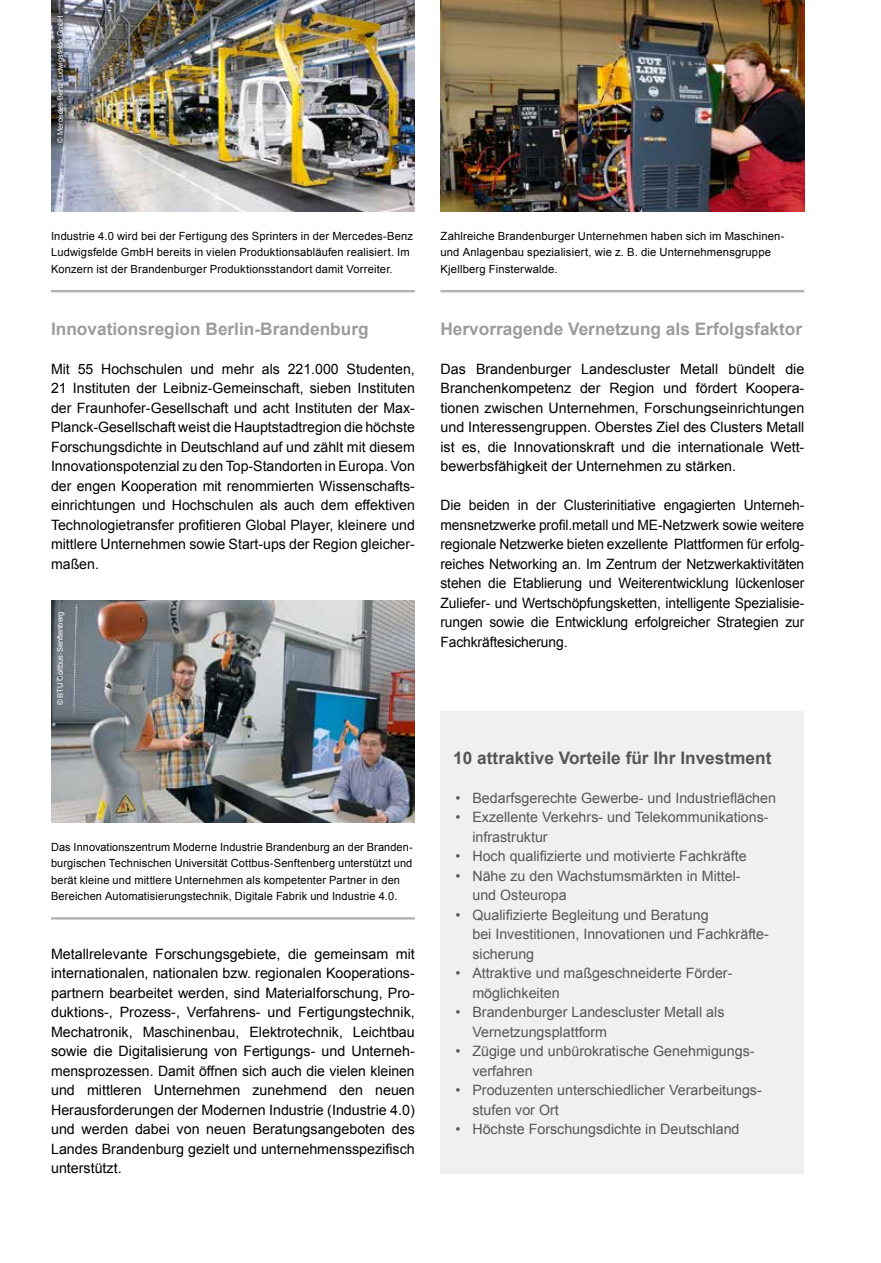
<style>
.page{position:relative;width:881px;height:1263px;background:#fff}
.page>*{position:absolute;margin:0;border:0;box-sizing:border-box;transform-origin:0 0}
.Headline_11_5_15_pt{font:700 17.25px "Arial";color:#9c9c9d}
.Fließtext_9_5_13_pt{font:700 17.25px "Arial";color:#565655}
.Fließtext_9_5_13_pt-2{font:14.25px/19.5px "Arial";color:#000;text-align:justify}
.Fließtext_9_5_13_pt-3{font:14.25px/19.5px "Arial";color:#565655}
._5__Bildunterschrift{font:11.25px/16.5px "Arial";letter-spacing:.015em;color:#000}
._8__Adresse__8pt_11{font:7.5px "Arial";color:#fff}
</style>
<div class="page">
<hr style="left:880px;top:210px;width:1px;height:691px;background:#c9caca">
<hr style="left:51px;top:290px;width:363px;height:2px;background:#b1b2b3">
<hr style="left:51px;top:917px;width:363px;height:2px;background:#b1b2b3">
<img style="left:51px;top:600px;width:363px;height:222px">
<img style="left:51px;top:0;width:364px;height:211px">
<hr style="left:440px;top:290px;width:364px;height:2px;background:#b1b2b3">
<img style="left:440px;top:0;width:364px;height:211px">
<div style="left:440px;top:711px;width:364px;height:463px;background:#f0f0f0"></div>
<svg style="left:53px;top:11px;width:15px;height:136px;background:#585b62"></svg>
<p class="_8__Adresse__8pt_11" style="left:55px;top:143px;width:129px;rotate:-90deg">© Mercedes-Benz Ludwigsfelde GmbH</p>
<p class="_5__Bildunterschrift" style="left:51px;top:228px;width:363px">Industrie 4.0 wird bei der Fertigung des Sprinters in der Mercedes-Benz<br>Ludwigsfelde GmbH bereits in vielen Produktionsabläufen realisiert. Im<br>Konzern ist der Brandenburger Produktionsstandort damit Vorreiter.</p>
<p class="Headline_11_5_15_pt" style="left:51px;top:317px;width:319px">Innovationsregion Berlin-Brandenburg</p>
<p class="Fließtext_9_5_13_pt-2" style="left:51px;top:359px;width:365px">Mit 55 Hochschulen und mehr als 221.000 Studenten, 21 Instituten der Leibniz-Gemeinschaft, sieben Instituten der Fraunhofer-Gesellschaft und acht Instituten der Max-Planck-Gesellschaft weist die Hauptstadtregion die höchste Forschungsdichte in Deutschland auf und zählt mit diesem Innovationspotenzial zu den Top-Standorten in Europa. Von der engen Kooperation mit renommierten Wissenschafts&shy;einrichtungen und Hochschulen als auch dem effektiven Technologietransfer profitieren Global Player, kleinere und mittlere Unternehmen sowie Start-ups der Region gleicher&shy;maßen.</p>
<p class="_8__Adresse__8pt_11" style="left:55px;top:705px;width:95px;rotate:-90deg">© BTU Cottbus-Senftenberg</p>
<p class="_5__Bildunterschrift" style="left:51px;top:838px;width:363px">Das Innovationszentrum Moderne Industrie Brandenburg an der Branden&shy;burgischen Technischen Universität Cottbus-Senftenberg unterstützt und berät kleine und mittlere Unternehmen als kompetenter Partner in den Bereichen Automatisierungstechnik, Digitale Fabrik und Industrie 4.0.</p>
<p class="Fließtext_9_5_13_pt-2" style="left:51px;top:944px;width:365px">Metallrelevante Forschungsgebiete, die gemeinsam mit internationalen, nationalen bzw. regionalen Kooperations&shy;partnern bearbeitet werden, sind Materialforschung, Pro&shy;duktions-, Prozess-, Verfahrens- und Fertigungstechnik, Mechatronik, Maschinenbau, Elektrotechnik, Leichtbau sowie die Digitalisierung von Fertigungs- und Unterneh&shy;mensprozessen. Damit öffnen sich auch die vielen kleinen und mittleren Unternehmen zunehmend den neuen Herausforderungen der Modernen Industrie (Industrie 4.0) und werden dabei von neuen Beratungsangeboten des Landes Brandenburg gezielt und unternehmensspezifisch unterstützt.</p>
<p class="_5__Bildunterschrift" style="left:440px;top:228px;width:345px">Zahlreiche Brandenburger Unternehmen haben sich im Maschinen&shy;und Anlagenbau spezialisiert, wie z. B. die Unternehmensgruppe<br>Kjellberg Finsterwalde.</p>
<p class="Headline_11_5_15_pt" style="left:440px;top:317px;width:363px">Hervorragende Vernetzung als Erfolgsfaktor</p>
<p class="Fließtext_9_5_13_pt-2" style="left:440px;top:359px;width:365px">Das Brandenburger Landescluster Metall bündelt die Branchenkompetenz der Region und fördert Koopera&shy;tionen zwischen Unternehmen, Forschungseinrichtungen und Interessengruppen. Oberstes Ziel des Clusters Metall ist es, die Innovationskraft und die internationale Wett&shy;bewerbsfähigkeit der Unternehmen zu stärken.</p>
<p class="Fließtext_9_5_13_pt-2" style="left:440px;top:496px;width:365px">Die beiden in der Clusterinitiative engagierten Unterneh&shy;mensnetzwerke profil.metall und ME-Netzwerk sowie weitere regionale Netzwerke bieten exzellente Plattformen für erfolg&shy;reiches Networking an. Im Zentrum der Netzwerkaktivitäten stehen die Etablierung und Weiterentwicklung lückenloser Zuliefer- und Wertschöpfungsketten, intelligente Spezialisie&shy;rungen sowie die Entwicklung erfolgreicher Strategien zur Fachkräftesicherung.</p>
<p class="Fließtext_9_5_13_pt" style="left:453px;top:746px;width:319px">10 attraktive Vorteile für Ihr Investment</p>
<p class="Fließtext_9_5_13_pt-3" style="left:455px;top:788px;width:322px">• Bedarfsgerechte Gewerbe- und Industrieflächen</p>
<p class="Fließtext_9_5_13_pt-3" style="left:472px;top:808px;width:297px;text-indent:-17px">• Exzellente Verkehrs- und Telekommunikations&shy;infrastruktur</p>
<p class="Fließtext_9_5_13_pt-3" style="left:455px;top:847px;width:293px">• Hoch qualifizierte und motivierte Fachkräfte</p>
<p class="Fließtext_9_5_13_pt-3" style="left:472px;top:866px;width:269px;text-indent:-17px">• Nähe zu den Wachstumsmärkten in Mittel&shy;und Osteuropa</p>
<p class="Fließtext_9_5_13_pt-3" style="left:472px;top:905px;width:298px;text-indent:-17px">• Qualifizierte Begleitung und Beratung<br>bei Investitionen, Innovationen und Fachkräfte&shy;sicherung</p>
<p class="Fließtext_9_5_13_pt-3" style="left:472px;top:964px;width:261px;text-indent:-17px">• Attraktive und maßgeschneiderte Förder&shy;möglichkeiten</p>
<p class="Fließtext_9_5_13_pt-3" style="left:472px;top:1003px;width:253px;text-indent:-17px">• Brandenburger Landescluster Metall als<br>Vernetzungsplattform</p>
<p class="Fließtext_9_5_13_pt-3" style="left:472px;top:1042px;width:283px;text-indent:-17px">• Zügige und unbürokratische Genehmigungs&shy;verfahren</p>
<p class="Fließtext_9_5_13_pt-3" style="left:472px;top:1081px;width:291px;text-indent:-17px">• Produzenten unterschiedlicher Verarbeitungs&shy;stufen vor Ort</p>
<p class="Fließtext_9_5_13_pt-3" style="left:455px;top:1120px;width:285px">• Höchste Forschungsdichte in Deutschland</p>
</div>
